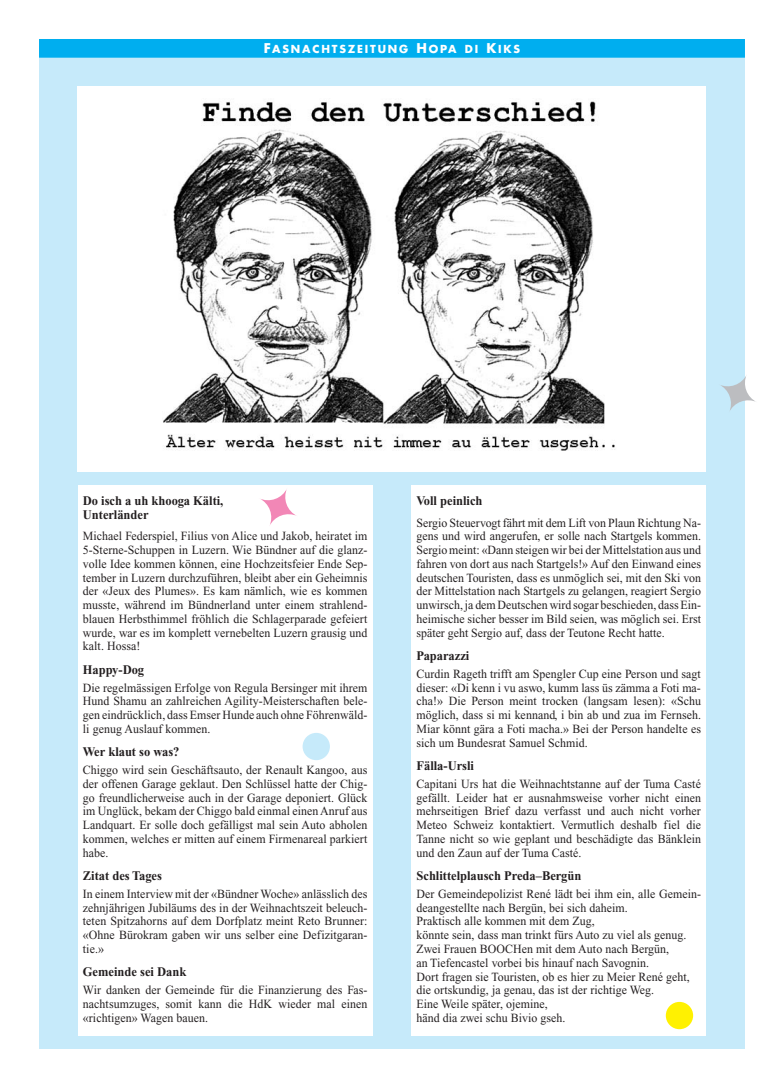
<style>
.page{position:relative;width:784px;height:1092px;background:#fff}
.page>*{position:absolute;margin:0;border:0;box-sizing:border-box;transform-origin:0 0}
.t1{font:700 13.12px/13.8px "Times New Roman";color:#231f20;scale:.95 1}
.t2{font:12.5px/13.8px "Times New Roman";letter-spacing:.005em;color:#231f20;text-align:justify;scale:.95 1}
.t3{font:700 10.75px "Futura";letter-spacing:.165em;color:#fff}
.s1{font-size:13.12px}
</style>
<div class="page">
<div style="left:39px;top:58px;width:705px;height:991px;background:#c6eafa"></div>
<div style="left:78px;top:485px;width:294px;height:550px;background:#fff"></div>
<div style="left:411px;top:485px;width:294px;height:550px;background:#fff"></div>
<div style="left:39px;top:39px;width:705px;height:19px;background:#00aeef"></div>
<svg style="left:259px;top:488px;width:38px;height:38px"></svg>
<div style="left:665px;top:1001px;width:27px;height:28px;background:#fff101;border-radius:50%"></div>
<div style="left:302px;top:732px;width:28px;height:28px;background:#c6eafa;border-radius:50%"></div>
<div style="left:77px;top:86px;width:628px;height:385px;background:#fff"></div>
<img style="left:163px;top:101px;width:452px;height:350px">
<svg style="left:718px;top:374px;width:38px;height:38px"></svg>
<p class="t3" style="left:264px;top:44px;width:257px"><span class="s1">F</span>ASNACHTSZEITUNG <span class="s1">H</span>OPA DI <span class="s1">K</span>IKS</p>
<p class="t1" style="left:83px;top:495px;width:149px">Do isch a uh khooga Kälti,<br>Unterländer</p>
<p class="t2" style="left:83px;top:530px;width:301px">Michael Federspiel, Filius von Alice und Jakob, heiratet im 5-Sterne-Schuppen in Luzern. Wie Bündner auf die glanz&shy;volle Idee kommen können, eine Hochzeitsfeier Ende Sep&shy;tember in Luzern durchzuführen, bleibt aber ein Geheimnis der «Jeux des Plumes». Es kam nämlich, wie es kommen musste, während im Bündnerland unter einem strahlend&shy;blauen Herbsthimmel fröhlich die Schlagerparade gefeiert wurde, war es im komplett vernebelten Luzern grausig und kalt. Hossa!</p>
<p class="t1" style="left:83px;top:663px;width:66px">Happy-Dog</p>
<p class="t2" style="left:83px;top:681px;width:301px">Die regelmässigen Erfolge von Regula Bersinger mit ihrem Hund Shamu an zahlreichen Agility-Meisterschaften bele&shy;gen eindrücklich, dass Emser Hunde auch ohne Föhrenwäld&shy;li genug Auslauf kommen.</p>
<p class="t1" style="left:83px;top:746px;width:103px">Wer klaut so was?</p>
<p class="t2" style="left:83px;top:764px;width:301px">Chiggo wird sein Geschäftsauto, der Renault Kangoo, aus der offenen Garage geklaut. Den Schlüssel hatte der Chig&shy;go freundlicherweise auch in der Garage deponiert. Glück im Unglück, bekam der Chiggo bald einmal einen Anruf aus Landquart. Er solle doch gefälligst mal sein Auto abholen kommen, welches er mitten auf einem Firmenareal parkiert habe.</p>
<p class="t1" style="left:83px;top:870px;width:85px">Zitat des Tages</p>
<p class="t2" style="left:83px;top:888px;width:301px">In einem Interview mit der «Bündner Woche» anlässlich des zehnjährigen Jubiläums des in der Weihnachtszeit beleuch&shy;teten Spitzahorns auf dem Dorfplatz meint Reto Brunner: «Ohne Bürokram gaben wir uns selber eine Defizitgaran&shy;tie.»</p>
<p class="t1" style="left:83px;top:966px;width:110px">Gemeinde sei Dank</p>
<p class="t2" style="left:83px;top:984px;width:301px">Wir danken der Gemeinde für die Finanzierung des Fas&shy;nachtsumzuges, somit kann die HdK wieder mal einen «richtigen» Wagen bauen.</p>
<p class="t1" style="left:416px;top:495px;width:71px">Voll peinlich</p>
<p class="t2" style="left:416px;top:516px;width:301px">Sergio Steuervogt fährt mit dem Lift von Plaun Richtung Na&shy;gens und wird angerufen, er solle nach Startgels kommen.<br>Sergio meint: «Dann steigen wir bei der Mittelstation aus und fahren von dort aus nach Startgels!» Auf den Einwand eines deutschen Touristen, dass es unmöglich sei, mit den Ski von der Mittelstation nach Startgels zu gelangen, reagiert Sergio unwirsch, ja dem Deutschen wird sogar beschieden, dass Ein&shy;heimische sicher besser im Bild seien, was möglich sei. Erst später geht Sergio auf, dass der Teutone Recht hatte.</p>
<p class="t1" style="left:416px;top:650px;width:57px">Paparazzi</p>
<p class="t2" style="left:416px;top:668px;width:301px">Curdin Rageth trifft am Spengler Cup eine Person und sagt dieser: «Di kenn i vu aswo, kumm lass üs zämma a Foti ma&shy;cha!» Die Person meint trocken (langsam lesen): «Schu möglich, dass si mi kennand, i bin ab und zua im Fernseh.<br>Miar könnt gära a Foti macha.» Bei der Person handelte es sich um Bundesrat Samuel Schmid.</p>
<p class="t1" style="left:416px;top:760px;width:62px">Fälla-Ursli</p>
<p class="t2" style="left:416px;top:778px;width:301px">Capitani Urs hat die Weihnachtstanne auf der Tuma Casté gefällt. Leider hat er ausnahmsweise vorher nicht einen mehrseitigen Brief dazu verfasst und auch nicht vorher Meteo Schweiz kontaktiert. Vermutlich deshalb fiel die Tanne nicht so wie geplant und beschädigte das Bänklein und den Zaun auf der Tuma Casté.</p>
<p class="t1" style="left:416px;top:870px;width:175px">Schlittelplausch Preda–Bergün</p>
<p class="t2" style="left:416px;top:888px;width:301px;text-align:left">Der Gemeindepolizist René lädt bei ihm ein, alle Gemein&shy;deangestellte nach Bergün, bei sich daheim.<br>Praktisch alle kommen mit dem Zug,<br>könnte sein, dass man trinkt fürs Auto zu viel als genug.<br>Zwei Frauen BOOCHen mit dem Auto nach Bergün,<br>an Tiefencastel vorbei bis hinauf nach Savognin.<br>Dort fragen sie Touristen, ob es hier zu Meier René geht, die ortskundig, ja genau, das ist der richtige Weg.<br>Eine Weile später, ojemine,<br>händ dia zwei schu Bivio gseh.</p>
</div>
